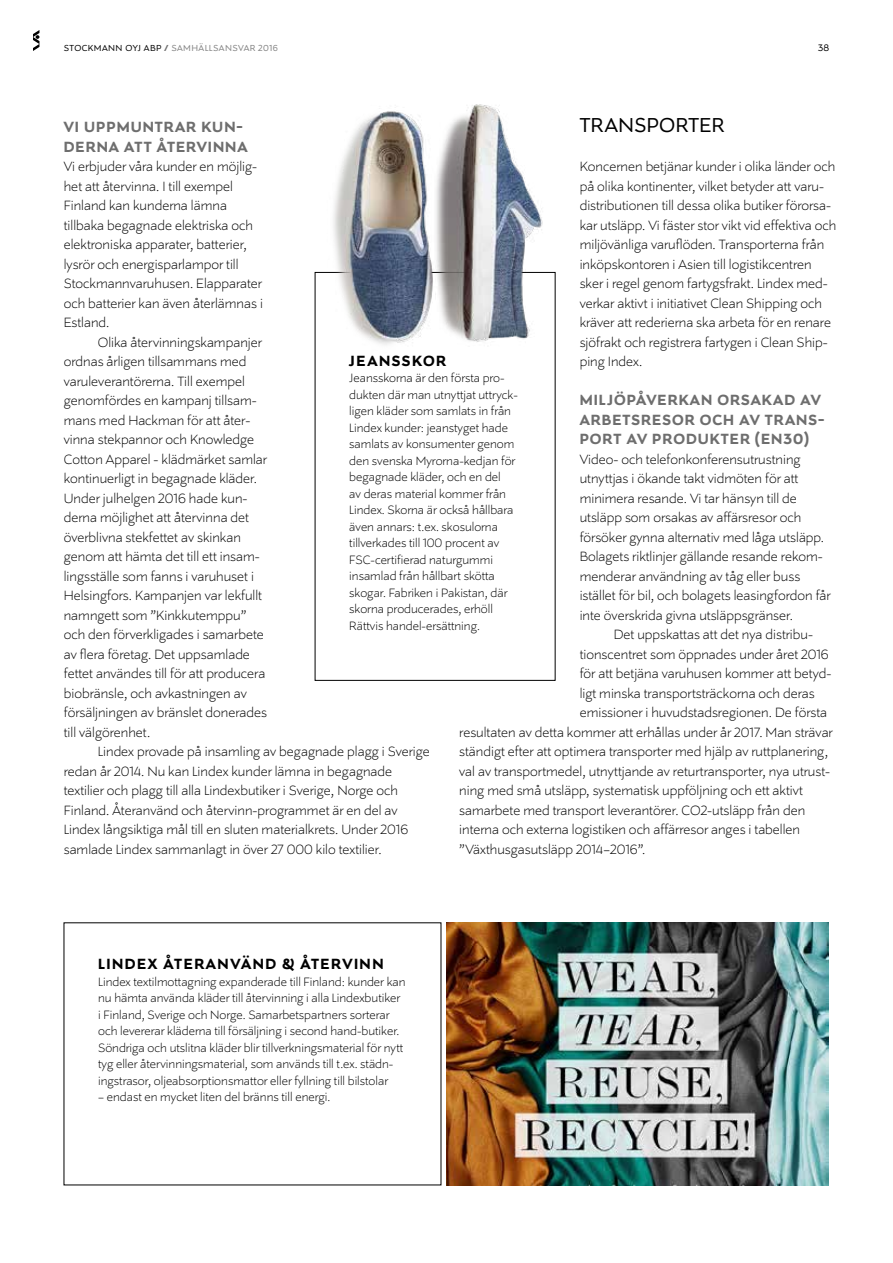
<style>
.page{position:relative;width:893px;height:1263px;background:#fff}
.page>*{position:absolute;margin:0;border:0;box-sizing:border-box;transform-origin:0 0}
.t1{font:22.5px "Stockmann Sans";letter-spacing:.005em;color:#000}
.t2{font:700 16.5px/19.5px "Stockmann Sans";letter-spacing:.06em;color:#6e6e6e}
.t3{font:700 16.5px "Stockmann Sans";letter-spacing:.09em;color:#000}
.t4{font:300 15px/19.5px "Stockmann Sans";color:#000}
.t5{font:300 13.5px/16.5px "Stockmann Sans";color:#000}
.t6{font:10.5px "Stockmann Sans";color:#000}
.t7{font:9.75px "Stockmann Sans";letter-spacing:.04em;color:#828282}
.s1{color:#000}
.s2{font-weight:700;color:#6e6e6e}
</style>
<div class="page">
<svg style="left:33px;top:30px;width:6px;height:21px"></svg>
<img style="left:320px;top:104px;width:230px;height:241px">
<img style="left:446px;top:923px;width:383px;height:262px">
<p class="t7" style="left:64px;top:42px;width:216px"><span class="s1">STOCKMANN OYJ ABP</span> <span class="s2">/</span> SAMHÄLLSANSVAR 2016</p>
<p class="t6" style="left:818px;top:42px;width:12px">38</p>
<h1 class="t1" style="left:580px;top:112px;width:146px">TRANSPORTER</h1>
<p class="t4" style="left:580px;top:157px;width:258px">Koncernen betjänar kunder i olika länder och på olika kontinenter, vilket betyder att varu&shy;distributionen till dessa olika butiker förorsa&shy;kar utsläpp. Vi fäster stor vikt vid effektiva och miljövänliga varuflöden. Transporterna från inköpskontoren i Asien till logistikcentren sker i regel genom fartygsfrakt. Lindex med&shy;verkar aktivt i initiativet Clean Shipping och kräver att rederierna ska arbeta för en renare sjöfrakt och registrera fartygen i Clean Ship&shy;ping Index.</p>
<p class="t2" style="left:580px;top:390px;width:246px">MILJÖPÅVERKAN ORSAKAD AV<br>ARBETSRESOR OCH AV TRANS-<br>PORT AV PRODUKTER (EN30)</p>
<p class="t4" style="left:580px;top:449px;width:252px">Video- och telefonkonferensutrustning utnyttjas i ökande takt vidmöten för att minimera resande. Vi tar hänsyn till de utsläpp som orsakas av affärsresor och försöker gynna alternativ med låga utsläpp.<br>Bolagets riktlinjer gällande resande rekom&shy;menderar användning av tåg eller buss istället för bil, och bolagets leasingfordon får inte överskrida givna utsläppsgränser.</p>
<p class="t4" style="left:614px;top:625px;width:201px">Det uppskattas att det nya distribu-</p>
<p class="t4" style="left:580px;top:644px;width:251px">tionscentret som öppnades under året 2016</p>
<p class="t4" style="left:580px;top:664px;width:253px">för att betjäna varuhusen kommer att betyd-</p>
<p class="t4" style="left:580px;top:683px;width:237px">ligt minska transportsträckorna och deras</p>
<p class="t4" style="left:580px;top:703px;width:249px">emissioner i huvudstadsregionen. De första</p>
<p class="t4" style="left:459px;top:722px;width:375px">resultaten av detta kommer att erhållas under år 2017. Man strävar</p>
<p class="t4" style="left:459px;top:742px;width:370px">ständigt efter att optimera transporter med hjälp av ruttplanering,</p>
<p class="t4" style="left:459px;top:761px;width:372px">val av transportmedel, utnyttjande av returtransporter, nya utrust-</p>
<p class="t4" style="left:459px;top:781px;width:345px">ning med små utsläpp, systematisk uppföljning och ett aktivt</p>
<p class="t4" style="left:459px;top:800px;width:348px">samarbete med transport leverantörer. CO2-utsläpp från den</p>
<p class="t4" style="left:459px;top:820px;width:342px">interna och externa logistiken och affärresor anges i tabellen</p>
<p class="t4" style="left:459px;top:839px;width:188px">”Växthusgasutsläpp 2014–2016”.</p>
<p class="t2" style="left:64px;top:117px;width:185px">VI UPPMUNTRAR KUN-<br>DERNA ATT ÅTERVINNA</p>
<p class="t4" style="left:64px;top:157px;width:201px">Vi erbjuder våra kunder en möjlig&shy;het att återvinna. I till exempel<br>Finland kan kunderna lämna tillbaka begagnade elektriska och elektroniska apparater, batterier, lysrör och energisparlampor till<br>Stockmannvaruhusen. Elapparater och batterier kan även återlämnas i<br>Estland.</p>
<p class="t4" style="left:64px;top:332px;width:205px;text-indent:34px">Olika återvinningskampanjer ordnas årligen tillsammans med varuleverantörerna. Till exempel genomfördes en kampanj tillsam&shy;mans med Hackman för att åter&shy;vinna stekpannor och Knowledge Cotton Apparel - klädmärket samlar kontinuerligt in begagnade kläder.<br>Under julhelgen 2016 hade kun&shy;derna möjlighet att återvinna det överblivna stekfettet av skinkan genom att hämta det till ett insam&shy;lingsställe som fanns i varuhuset i Helsingfors. Kampanjen var lekfullt namngett som ”Kinkkutemppu” och den förverkligades i samarbete av flera företag. Det uppsamlade fettet användes till för att producera biobränsle, och avkastningen av försäljningen av bränslet donerades till välgörenhet.</p>
<p class="t4" style="left:64px;top:742px;width:368px;text-indent:34px">Lindex provade på insamling av begagnade plagg i Sverige redan år 2014. Nu kan Lindex kunder lämna in begagnade textilier och plagg till alla Lindexbutiker i Sverige, Norge och Finland. Återanvänd och återvinn-programmet är en del av Lindex långsiktiga mål till en sluten materialkrets. Under 2016 samlade Lindex sammanlagt in över 27 000 kilo textilier.</p>
<p class="t3" style="left:349px;top:351px;width:98px">JEANSSKOR</p>
<p class="t5" style="left:349px;top:370px;width:170px">Jeansskorna är den första pro&shy;dukten där man utnyttjat uttryck&shy;ligen kläder som samlats in från<br>Lindex kunder: jeanstyget hade samlats av konsumenter genom den svenska Myrorna-kedjan för begagnade kläder, och en del<br>av deras material kommer från<br>Lindex. Skorna är också hållbara även annars: t.ex. skosulorna tillverkades till 100 procent av<br>FSC-certifierad naturgummi insamlad från hållbart skötta skogar. Fabriken i Pakistan, där skorna producerades, erhöll<br>Rättvis handel-ersättning.</p>
<p class="t3" style="left:98px;top:954px;width:287px">LINDEX ÅTERANVÄND &amp; ÅTERVINN</p>
<p class="t5" style="left:98px;top:973px;width:309px">Lindex textilmottagning expanderade till Finland: kunder kan nu hämta använda kläder till återvinning i alla Lindexbutiker i Finland, Sverige och Norge. Samarbetspartners sorterar och levererar kläderna till försäljning i second hand-butiker.<br>Söndriga och utslitna kläder blir tillverkningsmaterial för nytt tyg eller återvinningsmaterial, som används till t.ex. städn&shy;ingstrasor, oljeabsorptionsmattor eller fyllning till bilstolar</p>
<p class="t5" style="left:98px;top:1089px;width:234px">– endast en mycket liten del bränns till energi.</p>
</div>
